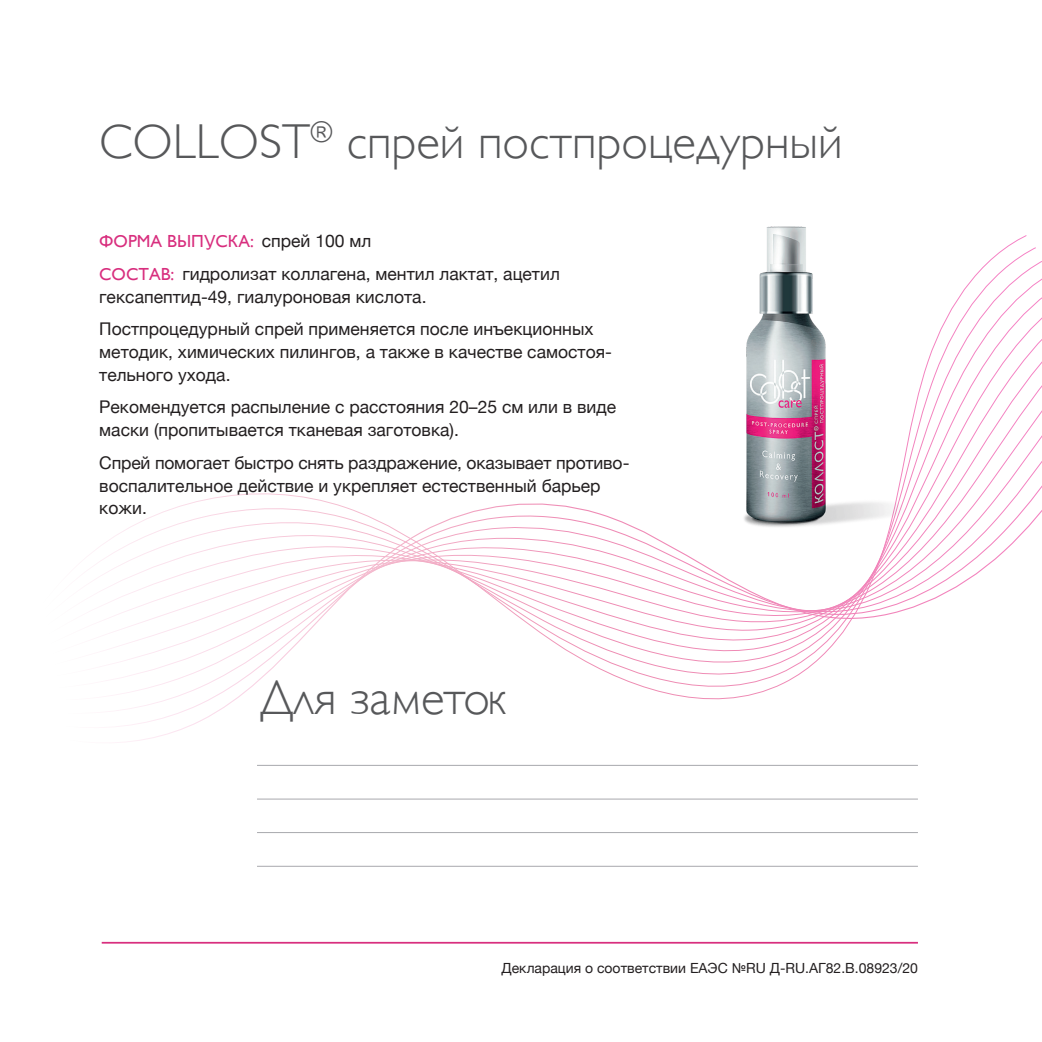
<style>
.page{position:relative;width:1042px;height:1042px;background:#fff}
.page>*{position:absolute;margin:0;border:0;box-sizing:border-box;transform-origin:0 0}
.t1{font:300 49px "Gill Sans";color:#57585a}
.t2{font:17.5px/22.8px "Helvetica Neue";color:#231f20}
.t3{font:17.5px "Gill Sans";color:#d82e7e}
.t4{font:14px "Helvetica Neue";color:#231f20}
.s1{font-family:"Helvetica Neue";color:#231f20}
.s2{font-family:"Gill Sans";color:#d82e7e}
</style>
<div class="page">
<svg style="left:88px;top:235px;width:954px;height:564px"></svg>
<hr style="left:257px;top:765px;width:661px;height:1px;background:#a8a9ad">
<hr style="left:257px;top:832px;width:661px;height:1px;background:#a8a9ad">
<hr style="left:257px;top:799px;width:661px;height:1px;background:#a8a9ad">
<hr style="left:257px;top:866px;width:661px;height:1px;background:#a8a9ad">
<hr style="left:102px;top:942px;width:816px;height:1px;background:#d82e7e">
<img style="left:704px;top:226px;width:214px;height:306px">
<h1 class="t1" style="left:99px;top:103px;width:745px">COLLOST<sup>®</sup> спрей постпроцедурный</h1>
<p class="t3" style="left:99px;top:231px;width:274px">ФОРМА ВЫПУСКА: <span class="s1">спрей 100 мл</span></p>
<p class="t2" style="left:99px;top:263px;width:462px"><span class="s2">СОСТАВ:</span> гидролизат коллагена, ментил лактат, ацетил гексапептид-49, гиалуроновая кислота.</p>
<p class="t2" style="left:99px;top:319px;width:514px">Постпроцедурный спрей применяется после инъекционных методик, химических пилингов, а также в качестве самостоя&shy;тельного ухода.</p>
<p class="t2" style="left:99px;top:397px;width:518px">Рекомендуется распыление с расстояния 20–25 см или в виде маски (пропитывается тканевая заготовка).</p>
<p class="t2" style="left:99px;top:452px;width:530px">Спрей помогает быстро снять раздражение, оказывает противо&shy;воспалительное действие и укрепляет естественный барьер кожи.</p>
<h1 class="t1" style="left:260px;top:659px;width:249px">Для заметок</h1>
<p class="t4" style="left:501px;top:957px;width:418px">Декларация о соответствии EAЭС №RU Д-RU.АГ82.В.08923/20</p>
</div>
